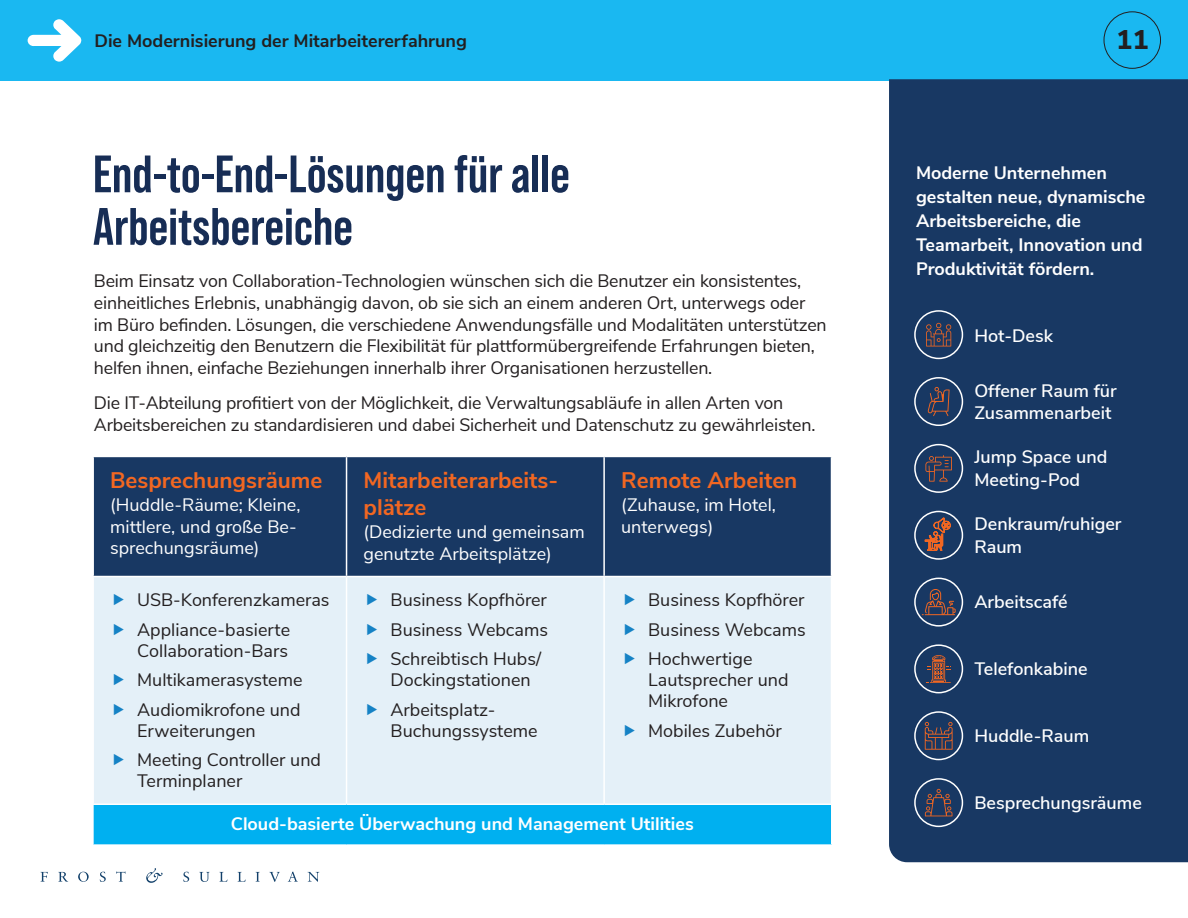
<style>
.page{position:relative;width:1188px;height:918px;background:#fff}
.page>*{position:absolute;margin:0;border:0;box-sizing:border-box;transform-origin:0 0}
._1st_Lvl_Header{font:700 52.5px/52.5px "Bebas Neue Pro";color:#172d55}
.t1{font:800 27px "Nunito Sans";color:#231f20}
.Body_Text{font:700 22.5px/27px "Nunito Sans";color:#f26722}
.Body_Text-2{font:18px/21.6px "Nunito Sans";letter-spacing:-.01em;color:#231f20}
.Bullet_List{font:18px/21px "Nunito Sans";color:#231f20}
.Body_Text-3{font:600 18px/22.5px "Nunito Sans";color:#fff}
.Body_Text-4{font:18px/21.6px "Nunito Sans";color:#fff}
._2nd_Lvl_Header{font:700 18px/24px "Nunito Sans";color:#fff}
.Body_Text-5{font:700 18px "Nunito Sans";color:#fff}
.t2{font:700 18px "Nunito Sans";color:#231f20}
</style>
<div class="page">
<div style="left:0;top:0;width:1188px;height:81px;background:#1ab8f1"></div>
<svg style="left:28px;top:19px;width:53px;height:43px"></svg>
<div style="left:1104px;top:11px;width:57px;height:58px;border:1px solid #231f20;border-radius:50%"></div>
<svg style="left:40px;top:872px;width:8px;height:10px"></svg>
<svg style="left:58px;top:872px;width:10px;height:10px"></svg>
<svg style="left:78px;top:872px;width:11px;height:10px"></svg>
<svg style="left:100px;top:872px;width:6px;height:10px"></svg>
<svg style="left:116px;top:872px;width:10px;height:10px"></svg>
<svg style="left:183px;top:872px;width:6px;height:10px"></svg>
<svg style="left:199px;top:872px;width:11px;height:10px"></svg>
<svg style="left:219px;top:872px;width:9px;height:10px"></svg>
<svg style="left:238px;top:872px;width:8px;height:10px"></svg>
<svg style="left:256px;top:872px;width:4px;height:10px"></svg>
<svg style="left:269px;top:872px;width:11px;height:10px"></svg>
<svg style="left:288px;top:872px;width:10px;height:10px"></svg>
<svg style="left:308px;top:872px;width:11px;height:10px"></svg>
<svg style="left:146px;top:868px;width:17px;height:15px"></svg>
<div style="left:889px;top:79px;width:299px;height:783px;background:#183863"></div>
<div style="left:914px;top:578px;width:49px;height:49px;border:2px solid #fff;border-radius:50%"></div>
<svg style="left:921px;top:589px;width:35px;height:26px"></svg>
<div style="left:914px;top:310px;width:49px;height:49px;border:2px solid #fff;border-radius:50%"></div>
<svg style="left:926px;top:323px;width:25px;height:24px"></svg>
<div style="left:914px;top:377px;width:49px;height:49px;border:2px solid #fff;border-radius:50%"></div>
<svg style="left:928px;top:387px;width:22px;height:29px"></svg>
<div style="left:914px;top:444px;width:49px;height:49px;border:2px solid #fff;border-radius:50%"></div>
<svg style="left:925px;top:455px;width:27px;height:27px"></svg>
<div style="left:914px;top:711px;width:49px;height:49px;border:2px solid #fff;border-radius:50%"></div>
<svg style="left:925px;top:722px;width:28px;height:28px"></svg>
<div style="left:914px;top:644px;width:49px;height:49px;border:2px solid #fff;border-radius:50%"></div>
<svg style="left:927px;top:655px;width:24px;height:28px"></svg>
<div style="left:914px;top:778px;width:49px;height:49px;border:2px solid #fff;border-radius:50%"></div>
<svg style="left:925px;top:789px;width:27px;height:27px"></svg>
<div style="left:94px;top:457px;width:737px;height:119px;background:#183863"></div>
<div style="left:94px;top:577px;width:737px;height:226px;background:#e4f0f8"></div>
<div style="left:93px;top:804px;width:739px;height:41px;background:#00b0f0"></div>
<hr style="left:93px;top:805px;width:1px;height:39px;background:#fff">
<hr style="left:831px;top:805px;width:1px;height:39px;background:#fff">
<hr style="left:93px;top:844px;width:254px;height:1px;background:#fff">
<hr style="left:347px;top:844px;width:257px;height:1px;background:#fff">
<hr style="left:604px;top:844px;width:228px;height:1px;background:#fff">
<hr style="left:346px;top:457px;width:1px;height:119px;background:#fff">
<hr style="left:603px;top:457px;width:2px;height:119px;background:#fff">
<hr style="left:346px;top:577px;width:1px;height:226px;background:#fff">
<hr style="left:603px;top:577px;width:2px;height:226px;background:#fff">
<hr style="left:92px;top:803px;width:255px;height:2px;background:#fff">
<hr style="left:347px;top:803px;width:257px;height:2px;background:#fff">
<hr style="left:604px;top:803px;width:228px;height:2px;background:#fff">
<div style="left:914px;top:511px;width:49px;height:49px;border:2px solid #fff;border-radius:50%"></div>
<svg style="left:925px;top:517px;width:26px;height:35px"></svg>
<svg style="left:114px;top:594px;width:10px;height:11px"></svg>
<svg style="left:114px;top:623px;width:10px;height:12px"></svg>
<svg style="left:114px;top:674px;width:10px;height:11px"></svg>
<svg style="left:114px;top:703px;width:10px;height:12px"></svg>
<svg style="left:114px;top:754px;width:10px;height:11px"></svg>
<svg style="left:367px;top:594px;width:10px;height:11px"></svg>
<svg style="left:367px;top:623px;width:10px;height:12px"></svg>
<svg style="left:367px;top:653px;width:10px;height:11px"></svg>
<svg style="left:367px;top:703px;width:10px;height:12px"></svg>
<svg style="left:625px;top:594px;width:10px;height:11px"></svg>
<svg style="left:625px;top:623px;width:10px;height:12px"></svg>
<svg style="left:625px;top:653px;width:10px;height:11px"></svg>
<svg style="left:625px;top:724px;width:10px;height:12px"></svg>
<p class="t2" style="left:94px;top:28px;width:374px">Die Modernisierung der Mitarbeitererfahrung</p>
<h2 class="t1" style="left:1116px;top:19px;width:34px">11</h2>
<h1 class="_1st_Lvl_Header" style="left:93px;top:147px;width:478px">End-to-End-Lösungen für alle<br>Arbeitsbereiche</h1>
<p class="Body_Text-2" style="left:94px;top:269px;width:734px">Beim Einsatz von Collaboration-Technologien wünschen sich die Benutzer ein konsistentes, einheitliches Erlebnis, unabhängig davon, ob sie sich an einem anderen Ort, unterwegs oder im Büro befinden. Lösungen, die verschiedene Anwendungsfälle und Modalitäten unterstützen und gleichzeitig den Benutzern die Flexibilität für plattformübergreifende Erfahrungen bieten, helfen ihnen, einfache Beziehungen innerhalb ihrer Organisationen herzustellen.</p>
<p class="Body_Text-2" style="left:94px;top:391px;width:723px">Die IT-Abteilung profitiert von der Möglichkeit, die Verwaltungsabläufe in allen Arten von<br>Arbeitsbereichen zu standardisieren und dabei Sicherheit und Datenschutz zu gewährleisten.</p>
<p class="Body_Text" style="left:110px;top:465px;width:214px">Besprechungsräume</p>
<p class="Body_Text-4" style="left:110px;top:493px;width:192px">(Huddle-Räume; Kleine, mittlere, und große Be&shy;sprechungsräume)</p>
<p class="Bullet_List" style="left:137px;top:588px;width:194px">USB-Konferenzkameras</p>
<p class="Bullet_List" style="left:137px;top:618px;width:155px">Appliance-basierte<br>Collaboration-Bars</p>
<p class="Bullet_List" style="left:137px;top:668px;width:167px">Multikamerasysteme</p>
<p class="Bullet_List" style="left:137px;top:698px;width:165px">Audiomikrofone und<br>Erweiterungen</p>
<p class="Bullet_List" style="left:137px;top:748px;width:185px">Meeting Controller und<br>Terminplaner</p>
<p class="Body_Text" style="left:364px;top:465px;width:196px">Mitarbeiterarbeits&shy;plätze</p>
<p class="Body_Text-4" style="left:364px;top:520px;width:223px">(Dedizierte und gemeinsam genutzte Arbeitsplätze)</p>
<p class="Bullet_List" style="left:391px;top:588px;width:158px">Business Kopfhörer</p>
<p class="Bullet_List" style="left:391px;top:618px;width:159px">Business Webcams</p>
<p class="Bullet_List" style="left:391px;top:647px;width:152px">Schreibtisch Hubs/<br>Dockingstationen</p>
<p class="Bullet_List" style="left:391px;top:698px;width:149px">Arbeitsplatz-<br>Buchungssysteme</p>
<p class="Body_Text" style="left:621px;top:465px;width:178px">Remote Arbeiten</p>
<p class="Body_Text-4" style="left:621px;top:493px;width:156px">(Zuhause, im Hotel, unterwegs)</p>
<p class="Bullet_List" style="left:648px;top:588px;width:158px">Business Kopfhörer</p>
<p class="Bullet_List" style="left:648px;top:618px;width:159px">Business Webcams</p>
<p class="Bullet_List" style="left:648px;top:647px;width:142px">Hochwertige<br>Lautsprecher und<br>Mikrofone</p>
<p class="Bullet_List" style="left:648px;top:719px;width:135px">Mobiles Zubehör</p>
<p class="Body_Text-5" style="left:231px;top:810px;width:464px">Cloud-basierte Überwachung und Management Utilities</p>
<h2 class="_2nd_Lvl_Header" style="left:916px;top:159px;width:231px">Moderne Unternehmen gestalten neue, dynamische<br>Arbeitsbereiche, die<br>Teamarbeit, Innovation und<br>Produktivität fördern.</h2>
<p class="Body_Text-3" style="left:974px;top:324px;width:80px">Hot-Desk</p>
<p class="Body_Text-3" style="left:974px;top:378px;width:144px">Offener Raum für<br>Zusammenarbeit</p>
<p class="Body_Text-3" style="left:974px;top:445px;width:135px">Jump Space und<br>Meeting-Pod</p>
<p class="Body_Text-3" style="left:974px;top:512px;width:149px">Denkraum/ruhiger<br>Raum</p>
<p class="Body_Text-3" style="left:974px;top:590px;width:95px">Arbeitscafé</p>
<p class="Body_Text-3" style="left:974px;top:657px;width:115px">Telefonkabine</p>
<p class="Body_Text-3" style="left:974px;top:723px;width:116px">Huddle-Raum</p>
<p class="Body_Text-3" style="left:974px;top:790px;width:169px">Besprechungsräume</p>
</div>
